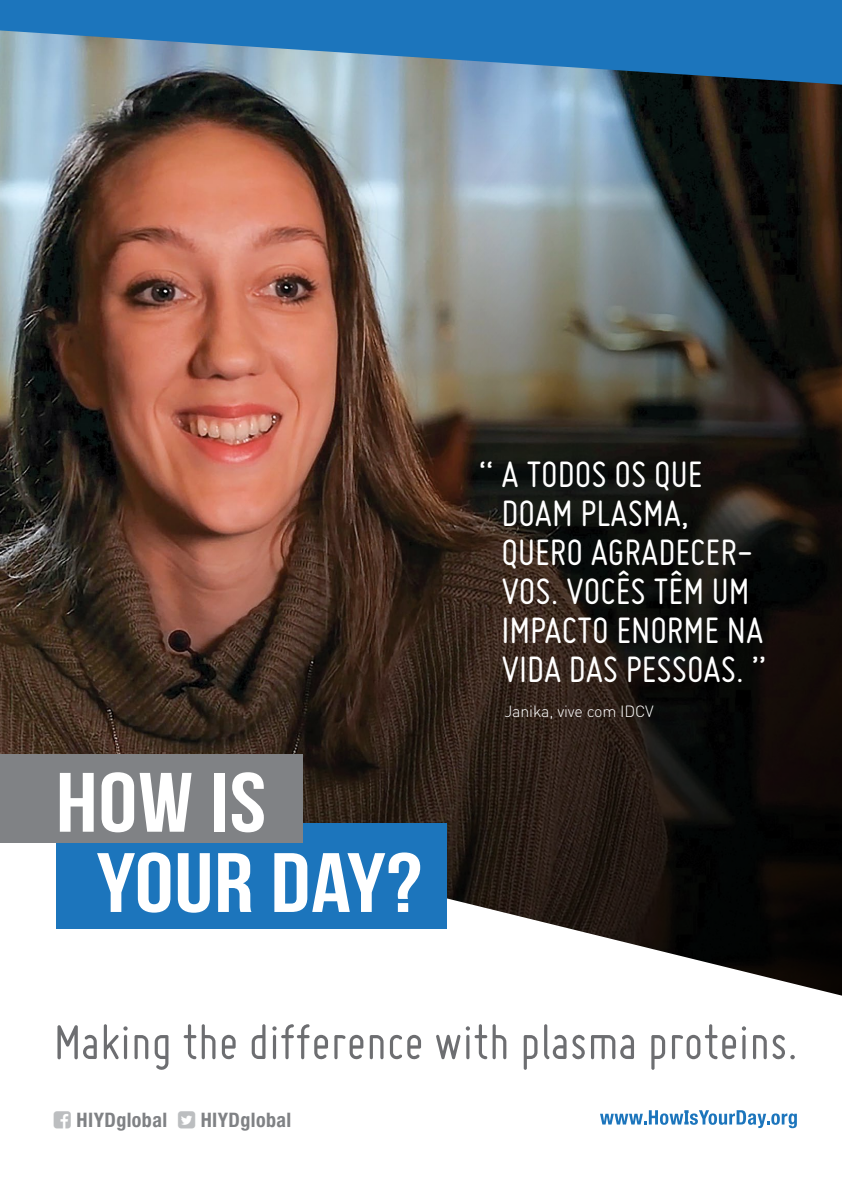
<style>
.page{position:relative;width:842px;height:1191px;background:#fff}
.page>*{position:absolute;margin:0;border:0;box-sizing:border-box;transform-origin:0 0}
.t1{font:53px "Miso";color:#6d6e71}
.quote{font:40px/39px "Miso";color:#fff}
.t2{font:700 condensed 20px "Helvetica Neue LT Std";letter-spacing:.02em;color:#808285}
.quote-2{font:300 16px "DIN";letter-spacing:-.01em;color:#fff}
</style>
<div class="page">
<img style="left:0;top:86px;width:842px;height:699px">
<svg style="left:56px;top:785px;width:786px;height:344px"></svg>
<div style="left:57px;top:823px;width:390px;height:105px;background:#1c75bc"></div>
<svg style="left:97px;top:852px;width:73px;height:60px"></svg>
<svg style="left:178px;top:853px;width:32px;height:59px"></svg>
<svg style="left:218px;top:853px;width:33px;height:59px"></svg>
<svg style="left:274px;top:852px;width:146px;height:60px"></svg>
<div style="left:0;top:754px;width:302px;height:89px;background:#808285"></div>
<svg style="left:60px;top:773px;width:34px;height:58px"></svg>
<svg style="left:102px;top:772px;width:32px;height:60px"></svg>
<svg style="left:140px;top:773px;width:52px;height:58px"></svg>
<div style="left:214px;top:773px;width:11px;height:58px;background:#fff"></div>
<svg style="left:232px;top:772px;width:32px;height:60px"></svg>
<svg style="left:0;top:0;width:842px;height:86px;background:#3f81b5"></svg>
<svg style="left:600px;top:1110px;width:197px;height:18px"></svg>
<svg style="left:56px;top:1110px;width:15px;height:18px"></svg>
<svg style="left:178px;top:1110px;width:17px;height:18px"></svg>
<p class="quote" style="left:501px;top:454px;width:266px;text-indent:-23px">“ A TODOS OS QUE<br>DOAM PLASMA,<br>QUERO AGRADECER-<br>VOS. VOCÊS TÊM UM<br>IMPACTO ENORME NA<br>VIDA DAS PESSOAS. ”</p>
<p class="quote-2" style="left:504px;top:701px;width:151px">Janika, vive com IDCV</p>
<h1 class="t1" style="left:54px;top:1012px;width:745px">Making the difference with plasma proteins.</h1>
<p class="t2" style="left:77px;top:1107px;width:92px">HIYDglobal</p>
<p class="t2" style="left:201px;top:1107px;width:92px">HIYDglobal</p>
</div>
